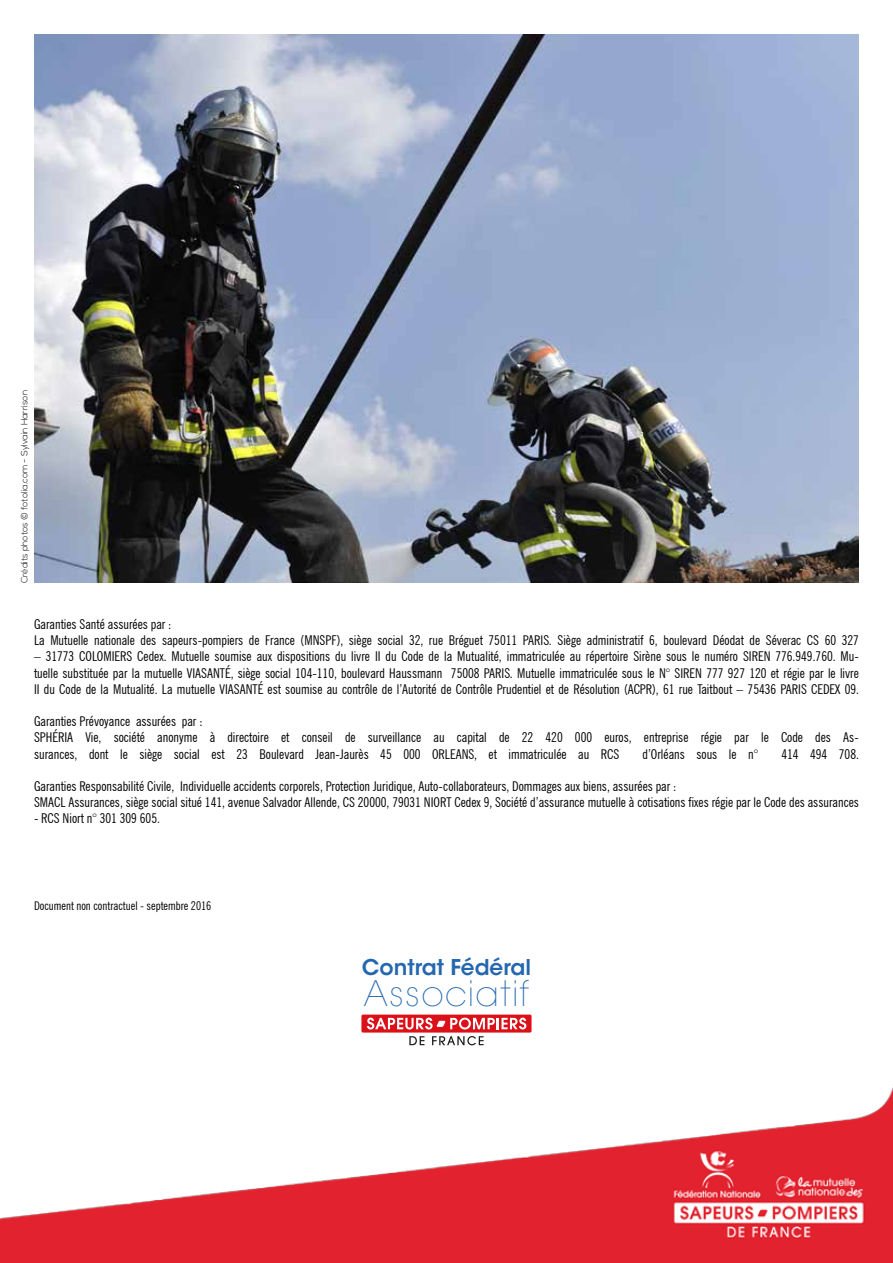
<style>
.page{position:relative;width:893px;height:1263px;background:#fff}
.page>*{position:absolute;margin:0;border:0;box-sizing:border-box;transform-origin:0 0}
.t1{font:200 34.8px "Avant Garde LT";letter-spacing:.035em;color:#2567af}
.t2{font:600 21.6px "ITC Avant Garde Std";color:#2567af}
.t3{font:condensed 13.5px/16.2px "News Gothic BT";color:#000}
.t4{font:condensed 12px "News Gothic BT";color:#000}
.t5{font:300 9px "Nexa";letter-spacing:-.01em;color:#000}
</style>
<div class="page">
<img style="left:0;top:1087px;width:893px;height:176px">
<svg style="left:409px;top:1036px;width:15px;height:9px"></svg>
<svg style="left:432px;top:1036px;width:52px;height:9px"></svg>
<div style="left:361px;top:1014px;width:170px;height:18px;background:#db1018;border-radius:2px"></div>
<svg style="left:367px;top:1017px;width:159px;height:12px"></svg>
<img style="left:34px;top:34px;width:825px;height:549px">
<p class="t5" style="left:19px;top:583px;width:194px;rotate:-90deg">Crédits photos © fotolia.com - Sylvain Harrison</p>
<p class="t3" style="left:34px;top:616px;width:826px">Garanties Santé assurées par :<br>La Mutuelle nationale des sapeurs-pompiers de France (MNSPF), siège social 32, rue Bréguet 75011 PARIS. Siège administratif 6, boulevard Déodat de Séverac CS 60 327</p>
<p class="t3" style="left:34px;top:648px;width:826px;text-align:justify">– 31773 COLOMIERS Cedex. Mutuelle soumise aux dispositions du livre II du Code de la Mutualité, immatriculée au répertoire Sirène sous le numéro SIREN 776.949.760. Mu&shy;tuelle substituée par la mutuelle VIASANTÉ, siège social 104-110, boulevard Haussmann 75008 PARIS. Mutuelle immatriculée sous le N° SIREN 777 927 120 et régie par le livre II du Code de la Mutualité. La mutuelle VIASANTÉ est soumise au contrôle de l’Autorité de Contrôle Prudentiel et de Résolution (ACPR), 61 rue Taitbout – 75436 PARIS CEDEX 09.</p>
<p class="t3" style="left:34px;top:713px;width:826px">Garanties Prévoyance assurées par :<br>SPHÉRIA Vie, société anonyme à directoire et conseil de surveillance au capital de 22 420 000 euros, entreprise régie par le Code des As&shy;surances, dont le siège social est 23 Boulevard Jean-Jaurès 45 000 ORLEANS, et immatriculée au RCS</p>
<p class="t3" style="left:642px;top:746px;width:117px">d’Orléans sous le n°</p>
<p class="t3" style="left:781px;top:746px;width:79px">414 494 708.</p>
<p class="t3" style="left:34px;top:778px;width:826px">Garanties Responsabilité Civile, Individuelle accidents corporels, Protection Juridique, Auto-collaborateurs, Dommages aux biens, assurées par :<br>SMACL Assurances, siège social situé 141, avenue Salvador Allende, CS 20000, 79031 NIORT Cedex 9, Société d’assurance mutuelle à cotisations fixes régie par le Code des assurances</p>
<p class="t3" style="left:34px;top:810px;width:127px">- RCS Niort n° 301 309 605.</p>
<p class="t4" style="left:34px;top:898px;width:179px">Document non contractuel - septembre 2016</p>
<h2 class="t2" style="left:362px;top:954px;width:171px">Contrat Fédéral</h2>
<h1 class="t1" style="left:364px;top:973px;width:166px">Associatif</h1>
</div>
